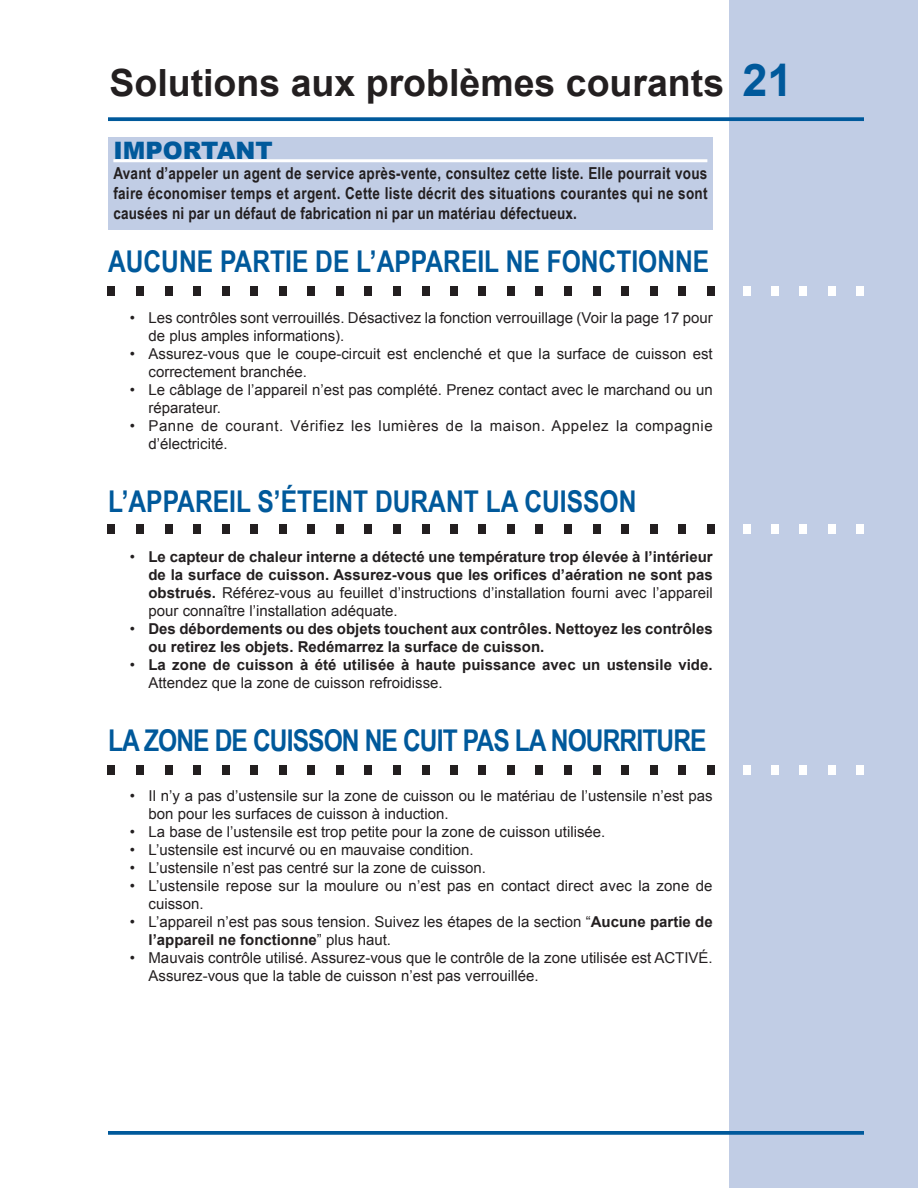
<style>
.page{position:relative;width:918px;height:1188px;background:#fff}
.page>*{position:absolute;margin:0;border:0;box-sizing:border-box;transform-origin:0 0}
.t1{font:700 45px "Arial";color:#00599b}
.t2{font:700 37.5px "Arial";color:#231f20}
.t3{font:700 30px "Arial Narrow";color:#00599b}
.t4{font:700 30px "Arial Narrow";letter-spacing:-.03em;color:#00599b}
.t5{font:900 24px "Arial";color:#00599b}
.t6{font:700 16.5px/19.8px "Arial Narrow";letter-spacing:.015em;color:#231f20;text-align:justify}
.t7{font:15px/18px "Arial";color:#231f20}
.t8{font:700 15px/18px "Arial";color:#231f20}
.t9{font:15px/18px "Arial";letter-spacing:.035em;color:#231f20}
.s1{font-weight:400}
.s2{font-weight:700}
</style>
<div class="page">
<div style="left:729px;top:0;width:189px;height:1188px;background:#c1cde5"></div>
<svg style="left:108px;top:117px;width:756px;height:4px;background:#1164a1"></svg>
<svg style="left:108px;top:1131px;width:756px;height:4px;background:#0f62a0"></svg>
<div style="left:857px;top:286px;width:7px;height:9px;background:#fff"></div>
<div style="left:828px;top:286px;width:8px;height:9px;background:#fff"></div>
<div style="left:800px;top:286px;width:7px;height:9px;background:#fff"></div>
<div style="left:771px;top:286px;width:7px;height:9px;background:#fff"></div>
<div style="left:743px;top:286px;width:7px;height:9px;background:#fff"></div>
<div style="left:707px;top:286px;width:7px;height:9px;background:#231f20"></div>
<div style="left:678px;top:286px;width:8px;height:9px;background:#231f20"></div>
<div style="left:650px;top:286px;width:7px;height:9px;background:#231f20"></div>
<div style="left:622px;top:286px;width:7px;height:9px;background:#231f20"></div>
<div style="left:593px;top:286px;width:7px;height:9px;background:#231f20"></div>
<div style="left:565px;top:286px;width:7px;height:9px;background:#231f20"></div>
<div style="left:536px;top:286px;width:7px;height:9px;background:#231f20"></div>
<div style="left:507px;top:286px;width:7px;height:9px;background:#231f20"></div>
<div style="left:479px;top:286px;width:7px;height:9px;background:#231f20"></div>
<div style="left:450px;top:286px;width:8px;height:9px;background:#231f20"></div>
<div style="left:422px;top:286px;width:7px;height:9px;background:#231f20"></div>
<div style="left:393px;top:286px;width:7px;height:9px;background:#231f20"></div>
<div style="left:365px;top:286px;width:7px;height:9px;background:#231f20"></div>
<div style="left:336px;top:286px;width:7px;height:9px;background:#231f20"></div>
<div style="left:308px;top:286px;width:7px;height:9px;background:#231f20"></div>
<div style="left:279px;top:286px;width:7px;height:9px;background:#231f20"></div>
<div style="left:251px;top:286px;width:7px;height:9px;background:#231f20"></div>
<div style="left:222px;top:286px;width:7px;height:9px;background:#231f20"></div>
<div style="left:194px;top:286px;width:7px;height:9px;background:#231f20"></div>
<div style="left:165px;top:286px;width:7px;height:9px;background:#231f20"></div>
<div style="left:137px;top:286px;width:7px;height:9px;background:#231f20"></div>
<div style="left:108px;top:286px;width:7px;height:9px;background:#231f20"></div>
<div style="left:857px;top:525px;width:7px;height:9px;background:#fff"></div>
<div style="left:828px;top:525px;width:8px;height:9px;background:#fff"></div>
<div style="left:800px;top:525px;width:7px;height:9px;background:#fff"></div>
<div style="left:771px;top:525px;width:7px;height:9px;background:#fff"></div>
<div style="left:743px;top:525px;width:7px;height:9px;background:#fff"></div>
<div style="left:707px;top:525px;width:7px;height:9px;background:#231f20"></div>
<div style="left:678px;top:525px;width:8px;height:9px;background:#231f20"></div>
<div style="left:650px;top:525px;width:7px;height:9px;background:#231f20"></div>
<div style="left:622px;top:525px;width:7px;height:9px;background:#231f20"></div>
<div style="left:593px;top:525px;width:7px;height:9px;background:#231f20"></div>
<div style="left:565px;top:525px;width:7px;height:9px;background:#231f20"></div>
<div style="left:536px;top:525px;width:7px;height:9px;background:#231f20"></div>
<div style="left:507px;top:525px;width:7px;height:9px;background:#231f20"></div>
<div style="left:479px;top:525px;width:7px;height:9px;background:#231f20"></div>
<div style="left:450px;top:525px;width:8px;height:9px;background:#231f20"></div>
<div style="left:422px;top:525px;width:7px;height:9px;background:#231f20"></div>
<div style="left:393px;top:525px;width:7px;height:9px;background:#231f20"></div>
<div style="left:365px;top:525px;width:7px;height:9px;background:#231f20"></div>
<div style="left:336px;top:525px;width:7px;height:9px;background:#231f20"></div>
<div style="left:308px;top:525px;width:7px;height:9px;background:#231f20"></div>
<div style="left:279px;top:525px;width:7px;height:9px;background:#231f20"></div>
<div style="left:251px;top:525px;width:7px;height:9px;background:#231f20"></div>
<div style="left:222px;top:525px;width:7px;height:9px;background:#231f20"></div>
<div style="left:194px;top:525px;width:7px;height:9px;background:#231f20"></div>
<div style="left:165px;top:525px;width:7px;height:9px;background:#231f20"></div>
<div style="left:137px;top:525px;width:7px;height:9px;background:#231f20"></div>
<div style="left:108px;top:525px;width:7px;height:9px;background:#231f20"></div>
<div style="left:857px;top:765px;width:7px;height:9px;background:#fff"></div>
<div style="left:828px;top:765px;width:8px;height:9px;background:#fff"></div>
<div style="left:800px;top:765px;width:7px;height:9px;background:#fff"></div>
<div style="left:771px;top:765px;width:7px;height:9px;background:#fff"></div>
<div style="left:743px;top:765px;width:7px;height:9px;background:#fff"></div>
<div style="left:707px;top:765px;width:7px;height:9px;background:#231f20"></div>
<div style="left:678px;top:765px;width:8px;height:9px;background:#231f20"></div>
<div style="left:650px;top:765px;width:7px;height:9px;background:#231f20"></div>
<div style="left:622px;top:765px;width:7px;height:9px;background:#231f20"></div>
<div style="left:593px;top:765px;width:7px;height:9px;background:#231f20"></div>
<div style="left:565px;top:765px;width:7px;height:9px;background:#231f20"></div>
<div style="left:536px;top:765px;width:7px;height:9px;background:#231f20"></div>
<div style="left:507px;top:765px;width:7px;height:9px;background:#231f20"></div>
<div style="left:479px;top:765px;width:7px;height:9px;background:#231f20"></div>
<div style="left:450px;top:765px;width:8px;height:9px;background:#231f20"></div>
<div style="left:422px;top:765px;width:7px;height:9px;background:#231f20"></div>
<div style="left:393px;top:765px;width:7px;height:9px;background:#231f20"></div>
<div style="left:365px;top:765px;width:7px;height:9px;background:#231f20"></div>
<div style="left:336px;top:765px;width:7px;height:9px;background:#231f20"></div>
<div style="left:308px;top:765px;width:7px;height:9px;background:#231f20"></div>
<div style="left:279px;top:765px;width:7px;height:9px;background:#231f20"></div>
<div style="left:251px;top:765px;width:7px;height:9px;background:#231f20"></div>
<div style="left:222px;top:765px;width:7px;height:9px;background:#231f20"></div>
<div style="left:194px;top:765px;width:7px;height:9px;background:#231f20"></div>
<div style="left:165px;top:765px;width:7px;height:9px;background:#231f20"></div>
<div style="left:137px;top:765px;width:7px;height:9px;background:#231f20"></div>
<div style="left:108px;top:765px;width:7px;height:9px;background:#231f20"></div>
<div style="left:108px;top:137px;width:605px;height:93px;background:#c1cde5"></div>
<hr style="left:113px;top:159px;width:594px;height:3px;background:#fff">
<h2 class="t2" style="left:109px;top:59px;width:616px">Solutions aux problèmes courants</h2>
<h3 class="t5" style="left:113px;top:133px;width:161px">I MPORTANT</h3>
<p class="t6" style="left:113px;top:163px;width:596px">Avant d’appeler un agent de service après-vente, consultez cette liste. Elle pourrait vous faire économiser temps et argent. Cette liste décrit des situations courantes qui ne sont causées ni par un défaut de fabrication ni par un matériau défectueux.</p>
<h3 class="t3" style="left:108px;top:239px;width:603px">Aucune partie de l’appareil ne fonctionne</h3>
<p class="t7" style="left:148px;top:308px;width:566px;text-indent:-19px">• Les contrôles sont verrouillés. Désactivez la fonction verrouillage (Voir la page 17 pour de plus amples informations).</p>
<p class="t7" style="left:148px;top:344px;width:566px;text-indent:-19px">• Assurez-vous que le coupe-circuit est enclenché et que la surface de cuisson est correctement branchée.</p>
<p class="t7" style="left:148px;top:380px;width:566px;text-indent:-19px">• Le câblage de l’appareil n’est pas complété. Prenez contact avec le marchand ou un réparateur.</p>
<p class="t9" style="left:148px;top:416px;width:566px;text-indent:-19px">• Panne de courant. Vérifiez les lumières de la maison. Appelez la compagnie d’électricité.</p>
<h3 class="t3" style="left:108px;top:478px;width:530px">L’appareil s’éteint durant la cuisson</h3>
<p class="t8" style="left:148px;top:548px;width:566px;text-align:justify;text-indent:-19px"><span class="s1">•</span> Le capteur de chaleur interne a détecté une température trop élevée à l’intérieur de la surface de cuisson. Assurez-vous que les orifices d’aération ne sont pas obstrués. <span class="s1">Référez-vous au feuillet d’instructions d’installation fourni avec l’appareil pour connaître l’installation adéquate.</span></p>
<p class="t8" style="left:148px;top:620px;width:566px;text-indent:-19px"><span class="s1">•</span> Des débordements ou des objets touchent aux contrôles. Nettoyez les contrôles ou retirez les objets. Redémarrez la surface de cuisson.</p>
<p class="t8" style="left:148px;top:656px;width:566px;text-indent:-19px"><span class="s1">•</span> La zone de cuisson à été utilisée à haute puissance avec un ustensile vide.<br><span class="s1">Attendez que la zone de cuisson refroidisse.</span></p>
<h3 class="t4" style="left:108px;top:718px;width:600px">La zone de cuisson ne cuit pas la nourriture</h3>
<p class="t7" style="left:148px;top:787px;width:566px;text-indent:-19px">• Il n’y a pas d’ustensile sur la zone de cuisson ou le matériau de l’ustensile n’est pas bon pour les surfaces de cuisson à induction.</p>
<p class="t7" style="left:130px;top:823px;width:477px">• La base de l’ustensile est trop petite pour la zone de cuisson utilisée.</p>
<p class="t7" style="left:130px;top:841px;width:345px">• L’ustensile est incurvé ou en mauvaise condition.</p>
<p class="t7" style="left:130px;top:859px;width:358px">• L’ustensile n’est pas centré sur la zone de cuisson.</p>
<p class="t7" style="left:148px;top:877px;width:566px;text-indent:-19px">• L’ustensile repose sur la moulure ou n’est pas en contact direct avec la zone de cuisson.</p>
<p class="t7" style="left:148px;top:913px;width:566px;text-indent:-19px">• L’appareil n’est pas sous tension. Suivez les étapes de la section “<span class="s2">Aucune partie de l’appareil ne fonctionne</span>” plus haut.</p>
<p class="t7" style="left:130px;top:949px;width:535px">• Mauvais contrôle utilisé. Assurez-vous que le contrôle de la zone utilisée est activé</p>
<p class="t7" style="left:709px;top:949px;width:6px">.</p>
<p class="t7" style="left:148px;top:967px;width:392px">Assurez-vous que la table de cuisson n’est pas verrouillée.</p>
<h1 class="t1" style="left:742px;top:51px;width:52px">21</h1>
</div>
